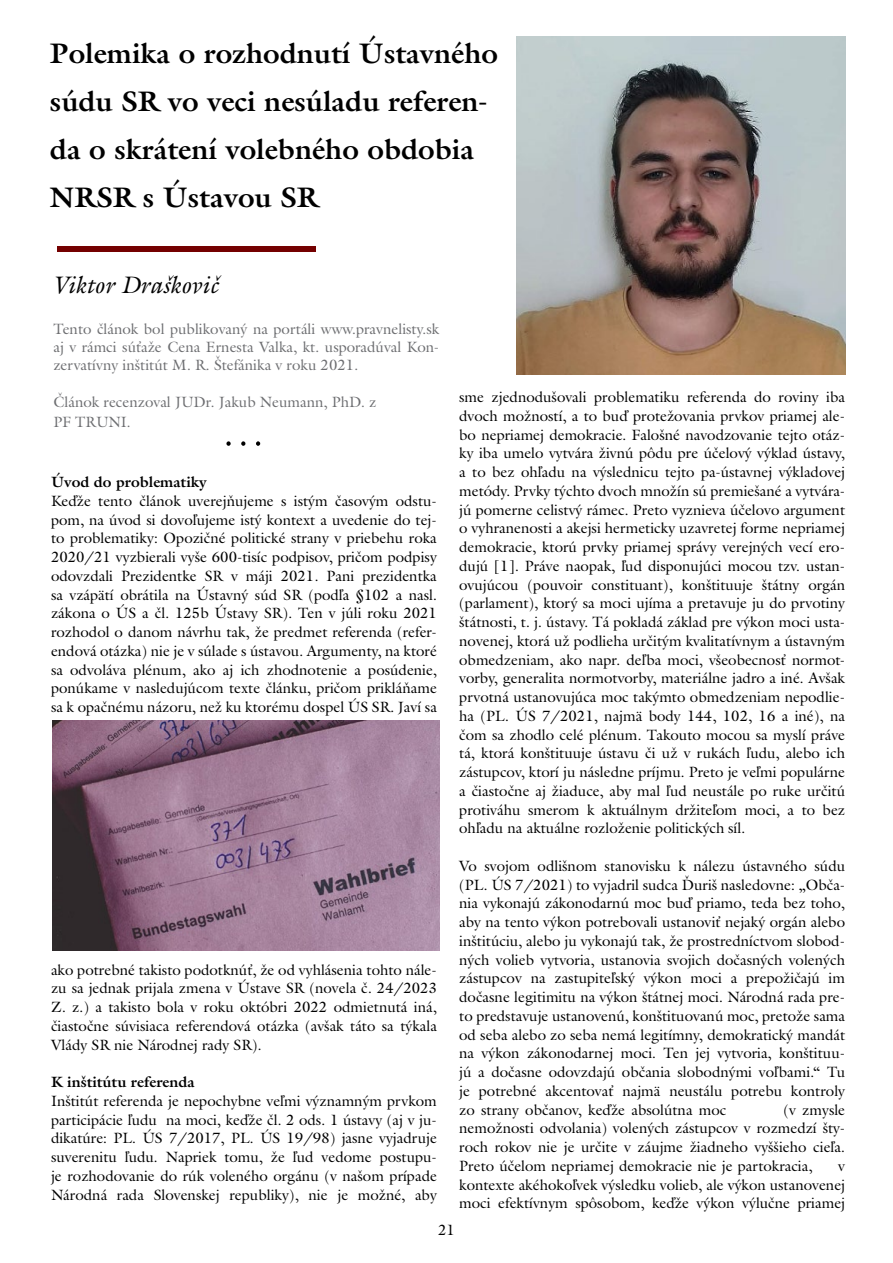
<style>
.page{position:relative;width:893px;height:1263px;background:#fff}
.page>*{position:absolute;margin:0;border:0;box-sizing:border-box;transform-origin:0 0}
.t1{font:700 28.5px/48px "Galliard Pro";color:#000}
.t2{font:italic 24px "Galliard Pro";color:#000}
.t3{font:15px/18.8px "Galliard Pro";color:#000;text-align:justify}
.t4{font:15px/18px "Galliard Pro";color:#6d6e71;text-align:justify}
.t5{font:700 15px "Galliard Pro";color:#000}
</style>
<div class="page">
<svg style="left:241px;top:441px;width:4px;height:5px"></svg>
<svg style="left:256px;top:441px;width:4px;height:5px"></svg>
<svg style="left:226px;top:441px;width:5px;height:5px"></svg>
<img style="left:517px;top:36px;width:328px;height:338px">
<div style="left:57px;top:246px;width:259px;height:6px;background:#740000"></div>
<img style="left:53px;top:721px;width:387px;height:230px">
<h1 class="t1" style="left:50px;top:29px;width:450px">Polemika o rozhodnutí Ústavného súdu SR vo veci nesúladu referen&shy;da o skrátení volebného obdobia<br>NRSR s Ústavou SR</h1>
<h2 class="t2" style="left:52px;top:269px;width:168px">Viktor Draškovič</h2>
<p class="t4" style="left:53px;top:320px;width:387px">Tento článok bol publikovaný na portáli www.pravnelisty.sk aj v rámci súťaže Cena Ernesta Valka, kt. usporadúval Kon&shy;zervatívny inštitút M. R. Štefánika v roku 2021.</p>
<p class="t4" style="left:53px;top:392px;width:325px;line-height:19.5px">Článok recenzoval JUDr. Jakub Neumann, PhD. z<br>PF TRUNI.</p>
<p class="t3" style="left:459px;top:387px;width:387px">sme zjednodušovali problematiku referenda do roviny iba dvoch možností, a to buď protežovania prvkov priamej ale&shy;bo nepriamej demokracie. Falošné navodzovanie tejto otáz&shy;ky iba umelo vytvára živnú pôdu pre účelový výklad ústavy, a to bez ohľadu na výslednicu tejto pa-ústavnej výkladovej metódy. Prvky týchto dvoch množín sú premiešané a vytvára&shy;jú pomerne celistvý rámec. Preto vyznieva účelovo argument o vyhranenosti a akejsi hermeticky uzavretej forme nepriamej demokracie, ktorú prvky priamej správy verejných vecí ero&shy;dujú [1]. Práve naopak, ľud disponujúci mocou tzv. ustan&shy;ovujúcou (pouvoir constituant), konštituuje štátny orgán (parlament), ktorý sa moci ujíma a pretavuje ju do prvotiny štátnosti, t. j. ústavy. Tá pokladá základ pre výkon moci usta&shy;novenej, ktorá už podlieha určitým kvalitatívnym a ústavným obmedzeniam, ako napr. deľba moci, všeobecnosť normot&shy;vorby, generalita normotvorby, materiálne jadro a iné. Avšak prvotná ustanovujúca moc takýmto obmedzeniam nepodlie&shy;ha (PL. ÚS 7/2021, najmä body 144, 102, 16 a iné), na čom sa zhodlo celé plénum. Takouto mocou sa myslí práve tá, ktorá konštituuje ústavu či už v rukách ľudu, alebo ich zástupcov, ktorí ju následne príjmu. Preto je veľmi populárne a čiastočne aj žiaduce, aby mal ľud neustále po ruke určitú protiváhu smerom k aktuálnym držiteľom moci, a to bez ohľadu na aktuálne rozloženie politických síl.</p>
<p class="t3" style="left:459px;top:856px;width:387px">Vo svojom odlišnom stanovisku k nálezu ústavného súdu (PL. ÚS 7/2021) to vyjadril sudca Ďuriš nasledovne: „Obča&shy;nia vykonajú zákonodarnú moc buď priamo, teda bez toho, aby na tento výkon potrebovali ustanoviť nejaký orgán alebo inštitúciu, alebo ju vykonajú tak, že prostredníctvom slobod&shy;ných volieb vytvoria, ustanovia svojich dočasných volených zástupcov na zastupiteľský výkon moci a prepožičajú im dočasne legitimitu na výkon štátnej moci. Národná rada pre&shy;to predstavuje ustanovenú, konštituovanú moc, pretože sama od seba alebo zo seba nemá legitímny, demokratický mandát na výkon zákonodarnej moci. Ten jej vytvoria, konštituu&shy;jú a dočasne odovzdajú občania slobodnými voľbami.“ Tu je potrebné akcentovať najmä neustálu potrebu kontroly zo strany občanov, keďže absolútna moc</p>
<p class="t5" style="left:51px;top:472px;width:157px">Úvod do problematiky</p>
<p class="t3" style="left:51px;top:491px;width:387px">Keďže tento článok uverejňujeme s istým časovým odstu&shy;pom, na úvod si dovoľujeme istý kontext a uvedenie do tej&shy;to problematiky: Opozičné politické strany v priebehu roka 2020/21 vyzbierali vyše 600-tisíc podpisov, pričom podpisy odovzdali Prezidentke SR v máji 2021. Pani prezidentka sa vzápätí obrátila na Ústavný súd SR (podľa §102 a nasl. zákona o ÚS a čl. 125b Ústavy SR). Ten v júli roku 2021 rozhodol o danom návrhu tak, že predmet referenda (refer&shy;endová otázka) nie je v súlade s ústavou. Argumenty, na ktoré sa odvoláva plénum, ako aj ich zhodnotenie a posúdenie, ponúkame v nasledujúcom texte článku, pričom prikláňame sa k opačnému názoru, než ku ktorému dospel ÚS SR. Javí sa</p>
<p class="t3" style="left:51px;top:960px;width:387px">ako potrebné takisto podotknúť, že od vyhlásenia tohto nále&shy;zu sa jednak prijala zmena v Ústave SR (novela č. 24/2023<br>Z. z.) a takisto bola v roku októbri 2022 odmietnutá iná, čiastočne súvisiaca referendová otázka (avšak táto sa týkala Vlády SR nie Národnej rady SR).</p>
<p class="t5" style="left:51px;top:1072px;width:145px">K inštitútu referenda</p>
<p class="t3" style="left:51px;top:1091px;width:387px">Inštitút referenda je nepochybne veľmi významným prvkom participácie ľudu na moci, keďže čl. 2 ods. 1 ústavy (aj v ju&shy;dikatúre: PL. ÚS 7/2017, PL. ÚS 19/98) jasne vyjadruje suverenitu ľudu. Napriek tomu, že ľud vedome postupu&shy;je rozhodovanie do rúk voleného orgánu (v našom prípade Národná rada Slovenskej republiky), nie je možné, aby</p>
<p class="t3" style="left:459px;top:1100px;width:387px;text-indent:324px">(v zmysle nemožnosti odvolania) volených zástupcov v rozmedzí šty&shy;roch rokov nie je určite v záujme žiadneho vyššieho cieľa.<br>Preto účelom nepriamej demokracie nie je partokracia,</p>
<p class="t3" style="left:459px;top:1156px;width:387px;text-indent:379px">v kontexte akéhokoľvek výsledku volieb, ale výkon ustanovenej moci efektívnym spôsobom, keďže výkon výlučne priamej</p>
<p class="t3" style="left:438px;top:1220px;width:18px">21</p>
</div>
